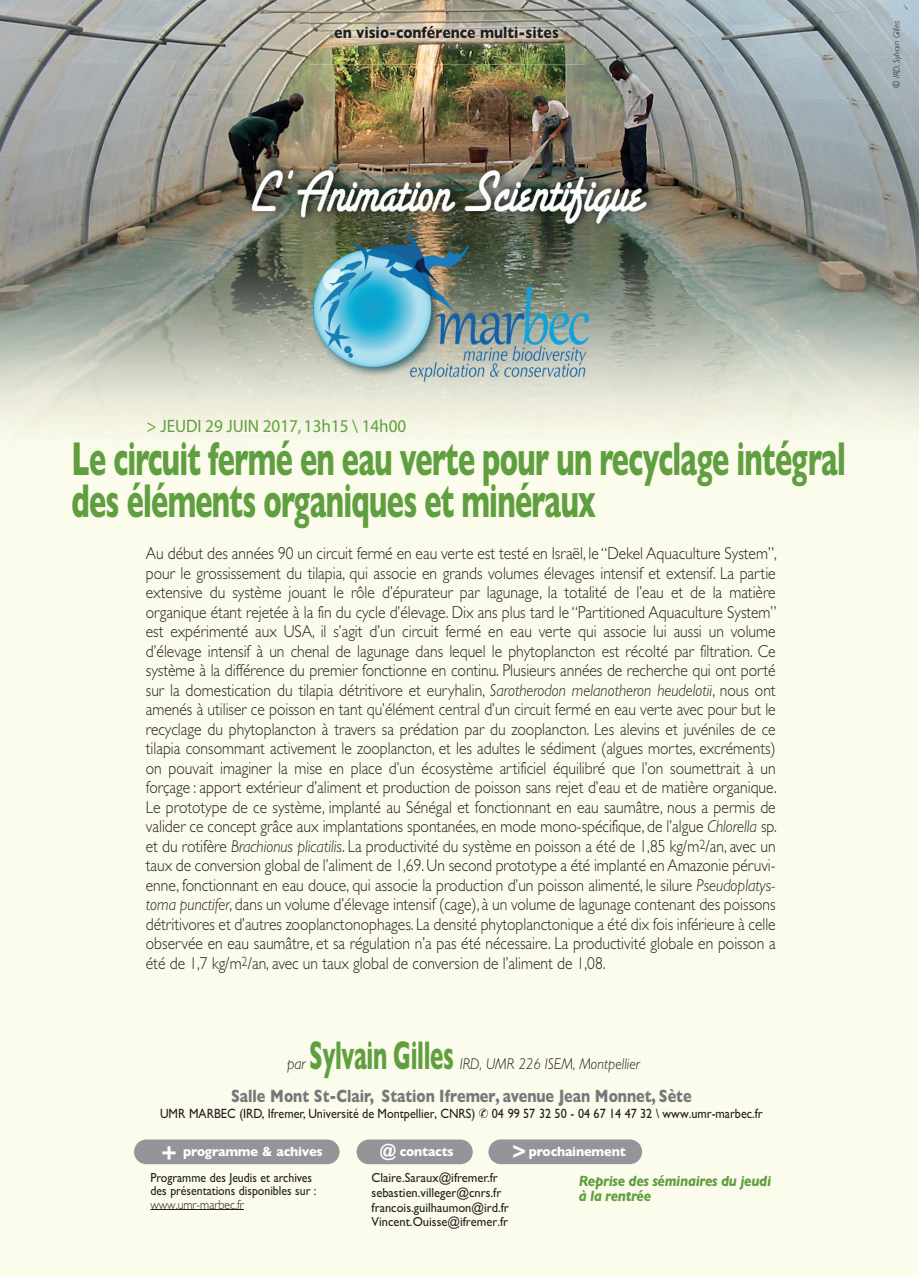
<style>
.page{position:relative;width:919px;height:1276px;background:#fff}
.page>*{position:absolute;margin:0;border:0;box-sizing:border-box;transform-origin:0 0}
.t1{font:700 48px/42px "Gill Sans";letter-spacing:-.025em;color:#609f3f;scale:.6 1}
.t2{font:700 40.5px "Gill Sans";letter-spacing:-.015em;color:#609f3f;scale:.55 1}
.t3{font:700 18px "Gill Sans";color:#76787b;scale:.8 1}
.t4{font:18px "Myriad";color:#609f3f;scale:.95 1}
.t5{font:300 17.25px/19.5px "Gill Sans";color:#231f20;text-align:justify;scale:.9 1}
.t6{font:700 16.65px "Gill Sans";color:#231f20;scale:.86 1}
.t7{font:italic 300 16.5px "Gill Sans";color:#231f20;scale:.9 1}
.t8{font:italic 300 15.6px "Gill Sans";color:#231f20;scale:.92 1}
.t9{font:italic 700 15px/15.8px "Gill Sans";letter-spacing:-.025em;color:#609f3f;scale:.9 1}
.t10{font:13.5px "Gill Sans";color:#231f20;scale:.9 1}
.t11{font:700 13.5px "Gill Sans";letter-spacing:-.01em;color:#fff;scale:.95 1}
.t12{font:13.2px/15px "Gill Sans";color:#231f20;scale:.95 1}
.t13{font:13.2px/13.5px "Gill Sans";color:#231f20;scale:.9 1}
.t14{font:300 13.2px "Gill Sans";color:#231f20;scale:.9 1}
.t15{font:italic 300 9px "Gill Sans";color:#231f20}
.s1{font-style:italic}
.s2{font-size:22.5px}
.s3{font-size:24px}
.s4{font-size:18px}
</style>
<div class="page">
<img style="left:0;top:0;width:919px;height:1275px">
<img style="left:309px;top:1px;width:275px;height:63px">
<img style="left:331px;top:21px;width:231px;height:24px">
<div style="left:134px;top:1139px;width:205px;height:25px;background:#939598;border-radius:12px"></div>
<div style="left:356px;top:1139px;width:117px;height:25px;background:#939598;border-radius:12px"></div>
<svg style="left:150px;top:1209px;width:94px;height:1px"></svg>
<div style="left:488px;top:1139px;width:154px;height:25px;background:#939598;border-radius:12px"></div>
<p class="t6" style="left:334px;top:26px;width:263px">en visio-conférence multi-sites</p>
<p class="t15" style="left:893px;top:88px;width:68px;rotate:-90deg">© IRD, Sylvain Gilles</p>
<p class="t4" style="left:147px;top:419px;width:275px">&gt; JEUDI 29 JUIN 2017, 13h15 \ 14h00</p>
<h1 class="t1" style="left:72px;top:443px;width:1291px">Le circuit fermé en eau verte pour un recyclage intégral des éléments organiques et minéraux</h1>
<p class="t5" style="left:146px;top:545px;width:702px">Au début des années 90 un circuit fermé en eau verte est testé en Israël, le “Dekel Aquaculture System”, pour le grossissement du tilapia, qui associe en grands volumes élevages intensif et extensif. La partie extensive du système jouant le rôle d’épurateur par lagunage, la totalité de l’eau et de la matière organique étant rejetée à la fin du cycle d’élevage. Dix ans plus tard le “Partitioned Aquaculture System” est expérimenté aux USA, il s’agit d’un circuit fermé en eau verte qui associe lui aussi un volume d’élevage intensif à un chenal de lagunage dans lequel le phytoplancton est récolté par filtration. Ce système à la différence du premier fonctionne en continu. Plusieurs années de recherche qui ont porté sur la domestication du tilapia détritivore et euryhalin, <span class="s1">Sarotherodon melanotheron heudelotii</span>, nous ont amenés à utiliser ce poisson en tant qu’élément central d’un circuit fermé en eau verte avec pour but le recyclage du phytoplancton à travers sa prédation par du zooplancton. Les alevins et juvéniles de ce tilapia consommant activement le zooplancton, et les adultes le sédiment (algues mortes, excréments) on pouvait imaginer la mise en place d’un écosystème artificiel équilibré que l’on soumettrait à un forçage : apport extérieur d’aliment et production de poisson sans rejet d’eau et de matière organique.<br>Le prototype de ce système, implanté au Sénégal et fonctionnant en eau saumâtre, nous a permis de valider ce concept grâce aux implantations spontanées, en mode mono-spécifique, de l’algue <span class="s1">Chlorella</span> sp. et du rotifère <span class="s1">Brachionus plicatilis</span>. La productivité du système en poisson a été de 1,85 kg/m<sup>2</sup>/an, avec un taux de conversion global de l’aliment de 1,69. Un second prototype a été implanté en Amazonie péruvi&shy;enne, fonctionnant en eau douce, qui associe la production d’un poisson alimenté, le silure <span class="s1">Pseudoplatys&shy;toma punctifer</span>, dans un volume d’élevage intensif (cage), à un volume de lagunage contenant des poissons détritivores et d’autres zooplanctonophages. La densité phytoplanctonique a été dix fois inférieure à celle observée en eau saumâtre, et sa régulation n’a pas été nécessaire. La productivité globale en poisson a été de 1,7 kg/m<sup>2</sup>/an, avec un taux global de conversion de l’aliment de 1,08.</p>
<h2 class="t2" style="left:309px;top:1041px;width:265px">Sylvain Gilles</h2>
<p class="t8" style="left:460px;top:1058px;width:197px">IRD, UMR 226 ISEM, Montpellier</p>
<p class="t7" style="left:287px;top:1058px;width:22px">par</p>
<p class="t3" style="left:231px;top:1089px;width:577px">Salle Mont St-Clair, Station Ifremer, avenue Jean Monnet, Sète</p>
<p class="t10" style="left:160px;top:1109px;width:671px">UMR MARBEC (IRD, Ifremer, Université de Montpellier, CNRS) ✆ 04 99 57 32 50 - 04 67 14 47 32 \ www.umr-marbec.fr</p>
<p class="t11" style="left:512px;top:1146px;width:121px"><span class="s2">&gt;</span> prochainement</p>
<p class="t9" style="left:579px;top:1174px;width:215px">Reprise des séminaires du jeudi à la rentrée</p>
<p class="t11" style="left:161px;top:1146px;width:172px"><span class="s3">+</span> programme &amp; achives</p>
<p class="t11" style="left:380px;top:1146px;width:79px"><span class="s4">@</span> contacts</p>
<p class="t13" style="left:150px;top:1171px;width:186px">Programme des Jeudis et archives des présentations disponibles sur :</p>
<p class="t14" style="left:150px;top:1199px;width:105px">www.umr-marbec.fr</p>
<p class="t12" style="left:371px;top:1171px;width:146px">Claire.Saraux@ifremer.fr sebastien.villeger@cnrs.fr francois.guilhaumon@ird.fr<br>Vincent.Ouisse@ifremer.fr</p>
</div>
